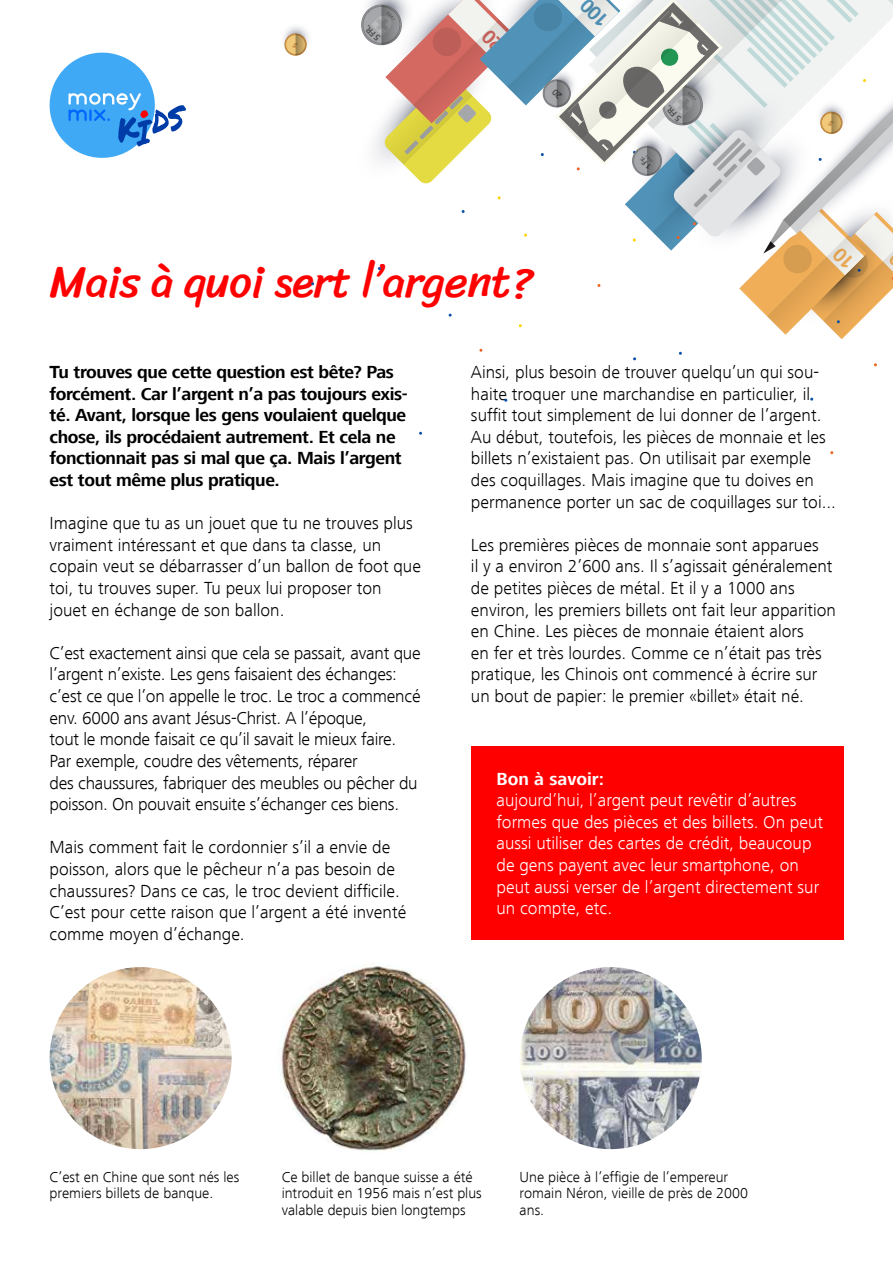
<style>
.page{position:relative;width:893px;height:1263px;background:#fff}
.page>*{position:absolute;margin:0;border:0;box-sizing:border-box;transform-origin:0 0}
.t1{font:45px "Sriracha";letter-spacing:-.01em;color:#f00}
.t2{font:300 18px/21.6px "Frutiger Next LT";color:#000}
.t3{font:700 18px/21.6px "Frutiger Next LT";letter-spacing:-.02em;color:#000}
.t4{font:300 18px/21.6px "Frutiger Next LT";color:#fff}
.t5{font:700 18px "Frutiger Next LT";color:#fff}
.t6{font:300 15px/16.5px "Frutiger Next LT";color:#000}
.t7{font:700 9px "Frutiger";color:#525252}
.t8{font:700 7.95px "Frutiger";color:#525252}
.t9{font:500 3.9px "Frutiger Next LT";color:#525252}
.t10{font:500 3.3px "Frutiger Next LT";color:#525252}
</style>
<div class="page">
<div style="left:471px;top:746px;width:372px;height:194px;background:#f00"></div>
<svg style="left:50px;top:53px;width:136px;height:105px"></svg>
<img style="left:50px;top:967px;width:182px;height:182px;border-radius:91px">
<img style="left:277px;top:963px;width:191px;height:190px;border-radius:95px">
<img style="left:520px;top:967px;width:182px;height:182px;border-radius:91px">
<svg style="left:361px;top:0;width:532px;height:339px"></svg>
<svg style="left:283px;top:26px;width:26px;height:30px"></svg>
<p class="t9" style="left:393px;top:21px;width:12px;rotate:-135deg">1995</p>
<p class="t7" style="left:375px;top:43px;width:20px;rotate:-135deg">5 FR.</p>
<h1 class="t1" style="left:50px;top:255px;width:485px">Mais à quoi sert l’argent?</h1>
<p class="t9" style="left:695px;top:101px;width:12px;rotate:-135deg">1995</p>
<p class="t7" style="left:676px;top:124px;width:20px;rotate:-135deg">5 FR.</p>
<p class="t10" style="left:652px;top:163px;width:11px;rotate:-135deg">1995</p>
<p class="t8" style="left:647px;top:171px;width:15px;rotate:-135deg">1 Fr.</p>
<p class="t3" style="left:50px;top:361px;width:360px">Tu trouves que cette question est bête? Pas forcément. Car l’argent n’a pas toujours exis&shy;té. Avant, lorsque les gens voulaient quelque chose, ils procédaient autrement. Et cela ne fonctionnait pas si mal que ça. Mais l’argent est tout même plus pratique.</p>
<p class="t2" style="left:50px;top:512px;width:373px">Imagine que tu as un jouet que tu ne trouves plus vraiment intéressant et que dans ta classe, un copain veut se débarrasser d’un ballon de foot que toi, tu trouves super. Tu peux lui proposer ton jouet en échange de son ballon.</p>
<p class="t2" style="left:50px;top:642px;width:373px">C’est exactement ainsi que cela se passait, avant que l’argent n’existe. Les gens faisaient des échanges: c’est ce que l’on appelle le troc. Le troc a commencé env. 6000 ans avant Jésus-Christ. A l’époque,<br>tout le monde faisait ce qu’il savait le mieux faire.<br>Par exemple, coudre des vêtements, réparer<br>des chaussures, fabriquer des meubles ou pêcher du poisson. On pouvait ensuite s’échanger ces biens.</p>
<p class="t2" style="left:50px;top:836px;width:358px">Mais comment fait le cordonnier s’il a envie de poisson, alors que le pêcheur n’a pas besoin de chaussures? Dans ce cas, le troc devient difficile.<br>C’est pour cette raison que l’argent a été inventé comme moyen d’échange.</p>
<p class="t2" style="left:471px;top:361px;width:367px">Ainsi, plus besoin de trouver quelqu’un qui sou&shy;haite troquer une marchandise en particulier, il suffit tout simplement de lui donner de l’argent.<br>Au début, toutefois, les pièces de monnaie et les billets n’existaient pas. On utilisait par exemple des coquillages. Mais imagine que tu doives en permanence porter un sac de coquillages sur toi...</p>
<p class="t2" style="left:471px;top:534px;width:367px">Les premières pièces de monnaie sont apparues<br>il y a environ 2’600 ans. Il s’agissait généralement de petites pièces de métal. Et il y a 1000 ans environ, les premiers billets ont fait leur apparition en Chine. Les pièces de monnaie étaient alors<br>en fer et très lourdes. Comme ce n’était pas très pratique, les Chinois ont commencé à écrire sur un bout de papier: le premier «billet» était né.</p>
<p class="t5" style="left:496px;top:768px;width:109px">Bon à savoir:</p>
<p class="t4" style="left:496px;top:789px;width:328px">aujourd’hui, l’argent peut revêtir d’autres formes que des pièces et des billets. On peut aussi utiliser des cartes de crédit, beaucoup de gens payent avec leur smartphone, on peut aussi verser de l’argent directement sur un compte, etc.</p>
<p class="t6" style="left:50px;top:1168px;width:191px">C’est en Chine que sont nés les premiers billets de banque.</p>
<p class="t6" style="left:282px;top:1168px;width:202px">Ce billet de banque suisse a été introduit en 1956 mais n’est plus valable depuis bien longtemps</p>
<p class="t6" style="left:520px;top:1168px;width:230px">Une pièce à l’effigie de l’empereur romain Néron, vieille de près de 2000 ans.</p>
</div>
